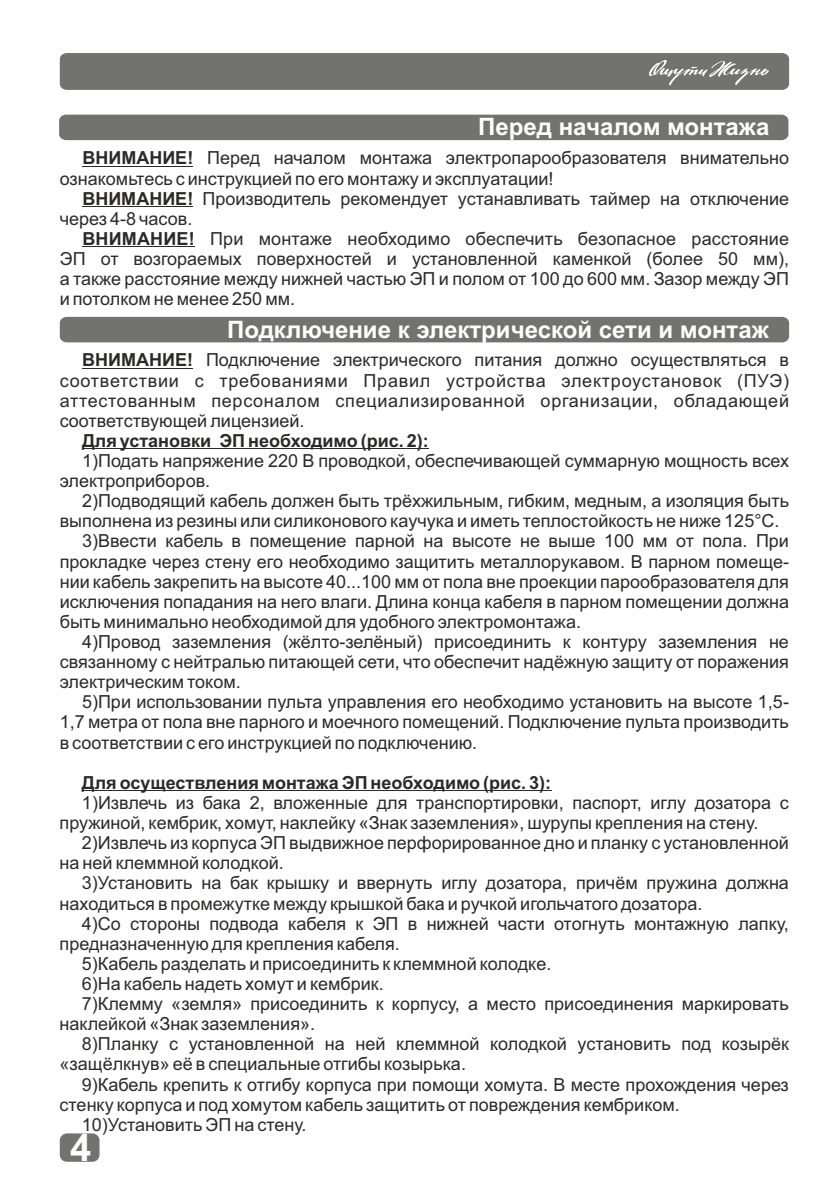
<style>
.page{position:relative;width:840px;height:1191px;background:#fff}
.page>*{position:absolute;margin:0;border:0;box-sizing:border-box;transform-origin:0 0}
.t1{font:700 38px "Arial";color:#fefefe}
.t2{font:700 24px "Arial";color:#fefefe}
.t3{font:18px/20.2px "Arial";color:#2b2a29}
.t4{font:700 18px "Arial";color:#2b2a29}
.s1{font-weight:700}
</style>
<div class="page">
<svg style="left:60px;top:1133px;width:39px;height:28px"></svg>
<hr style="left:82px;top:368px;width:111px;height:1px;background:#2b2a29">
<hr style="left:82px;top:448px;width:346px;height:1px;background:#2b2a29">
<hr style="left:82px;top:790px;width:469px;height:1px;background:#2b2a29">
<div style="left:60px;top:317px;width:728px;height:25px;background:#727271"></div>
<hr style="left:82px;top:166px;width:111px;height:1px;background:#2b2a29">
<hr style="left:82px;top:206px;width:111px;height:1px;background:#2b2a29">
<hr style="left:82px;top:246px;width:113px;height:1px;background:#2b2a29">
<div style="left:59px;top:115px;width:729px;height:25px;background:#727271"></div>
<div style="left:60px;top:53px;width:728px;height:37px;background:#727271"></div>
<h2 class="t2" style="left:478px;top:117px;width:293px">Перед началом монтажа</h2>
<p class="t3" style="left:60px;top:150px;width:730px;text-indent:23px"><span class="s1">ВНИМАНИЕ!</span> Перед началом монтажа электропарообразователя внимательно ознакомьтесь с инструкцией по его монтажу и эксплуатации!</p>
<p class="t3" style="left:60px;top:190px;width:730px;text-indent:23px"><span class="s1">ВНИМАНИЕ!</span> Производитель рекомендует устанавливать таймер на отключение через 4-8 часов.</p>
<p class="t3" style="left:60px;top:230px;width:730px;text-align:justify;text-indent:23px"><span class="s1">ВНИМАНИЕ!</span> При монтаже необходимо обеспечить безопасное расстояние ЭП от возгораемых поверхностей и установленной каменкой (более 50 мм), а также расстояние между нижней частью ЭП и полом от 100 до 600 мм. Зазор между ЭП и потолком не менее 250 мм.</p>
<h2 class="t2" style="left:227px;top:321px;width:543px">Подключение к электрической сети и монтаж</h2>
<p class="t3" style="left:60px;top:351px;width:730px;text-align:justify;text-indent:22px"><span class="s1">ВНИМАНИЕ!</span> Подключение электрического питания должно осуществляться в соответствии с требованиями Правил устройства электроустановок (ПУЭ) аттестованным персоналом специализированной организации, обладающей соответствующей лицензией.</p>
<p class="t4" style="left:82px;top:434px;width:348px">Для установки ЭП необходимо (рис. 2):</p>
<p class="t3" style="left:60px;top:452px;width:730px;text-indent:22px">1)Подать напряжение 220 В проводкой, обеспечивающей суммарную мощность всех электроприборов.</p>
<p class="t3" style="left:82px;top:492px;width:708px">2)Подводящий кабель должен быть трёхжильным, гибким, медным, а изоляция быть</p>
<p class="t3" style="left:60px;top:512px;width:721px">выполнена из резины или силиконового каучука и иметь теплостойкость не ниже 125°С.</p>
<p class="t3" style="left:82px;top:532px;width:708px">3)Ввести кабель в помещение парной на высоте не выше 100 мм от пола. При</p>
<p class="t3" style="left:60px;top:553px;width:730px">прокладке через стену его необходимо защитить металлорукавом. В парном помеще-</p>
<p class="t3" style="left:60px;top:573px;width:730px">нии кабель закрепить на высоте 40...100 мм от пола вне проекции парообразователя для</p>
<p class="t3" style="left:60px;top:593px;width:730px">исключения попадания на него влаги. Длина конца кабеля в парном помещении должна</p>
<p class="t3" style="left:60px;top:613px;width:522px">быть минимально необходимой для удобного электромонтажа.</p>
<p class="t3" style="left:82px;top:633px;width:708px">4)Провод заземления (жёлто-зелёный) присоединить к контуру заземления не</p>
<p class="t3" style="left:60px;top:653px;width:730px">связанному с нейтралью питающей сети, что обеспечит надёжную защиту от поражения</p>
<p class="t3" style="left:60px;top:673px;width:182px">электрическим током.</p>
<p class="t3" style="left:82px;top:693px;width:708px">5)При использовании пульта управления его необходимо установить на высоте 1,5-</p>
<p class="t3" style="left:60px;top:713px;width:730px">1,7 метра от пола вне парного и моечного помещений. Подключение пульта производить</p>
<p class="t3" style="left:60px;top:734px;width:419px">в соответствии с его инструкцией по подключению.</p>
<p class="t4" style="left:82px;top:775px;width:470px">Для осуществления монтажа ЭП необходимо (рис. 3):</p>
<p class="t3" style="left:60px;top:794px;width:730px;text-indent:22px">1)Извлечь из бака 2, вложенные для транспортировки, паспорт, иглу дозатора с пружиной, кембрик, хомут, наклейку «Знак заземления», шурупы крепления на стену.</p>
<p class="t3" style="left:60px;top:834px;width:730px;text-indent:22px">2)Извлечь из корпуса ЭП выдвижное перфорированное дно и планку с установленной на ней клеммной колодкой.</p>
<p class="t3" style="left:60px;top:874px;width:730px;text-indent:22px">3)Установить на бак крышку и ввернуть иглу дозатора, причём пружина должна находиться в промежутке между крышкой бака и ручкой игольчатого дозатора.</p>
<p class="t3" style="left:82px;top:915px;width:708px">4)Со стороны подвода кабеля к ЭП в нижней части отогнуть монтажную лапку,</p>
<p class="t3" style="left:60px;top:935px;width:341px">предназначенную для крепления кабеля.</p>
<p class="t3" style="left:82px;top:955px;width:470px">5)Кабель разделать и присоединить к клеммной колодке.</p>
<p class="t3" style="left:82px;top:975px;width:303px">6)На кабель надеть хомут и кембрик.</p>
<p class="t3" style="left:82px;top:995px;width:708px">7)Клемму «земля» присоединить к корпусу, а место присоединения маркировать</p>
<p class="t3" style="left:60px;top:1015px;width:257px">наклейкой «Знак заземления».</p>
<p class="t3" style="left:82px;top:1035px;width:708px">8)Планку с установленной на ней клеммной колодкой установить под козырёк</p>
<p class="t3" style="left:60px;top:1055px;width:407px">«защёлкнув» её в специальные отгибы козырька.</p>
<p class="t3" style="left:82px;top:1075px;width:708px">9)Кабель крепить к отгибу корпуса при помощи хомута. В месте прохождения через</p>
<p class="t3" style="left:60px;top:1096px;width:621px">стенку корпуса и под хомутом кабель защитить от повреждения кембриком.</p>
<p class="t3" style="left:82px;top:1116px;width:226px">10)Установить ЭП на стену.</p>
<h1 class="t1" style="left:70px;top:1133px;width:23px">4</h1>
</div>
